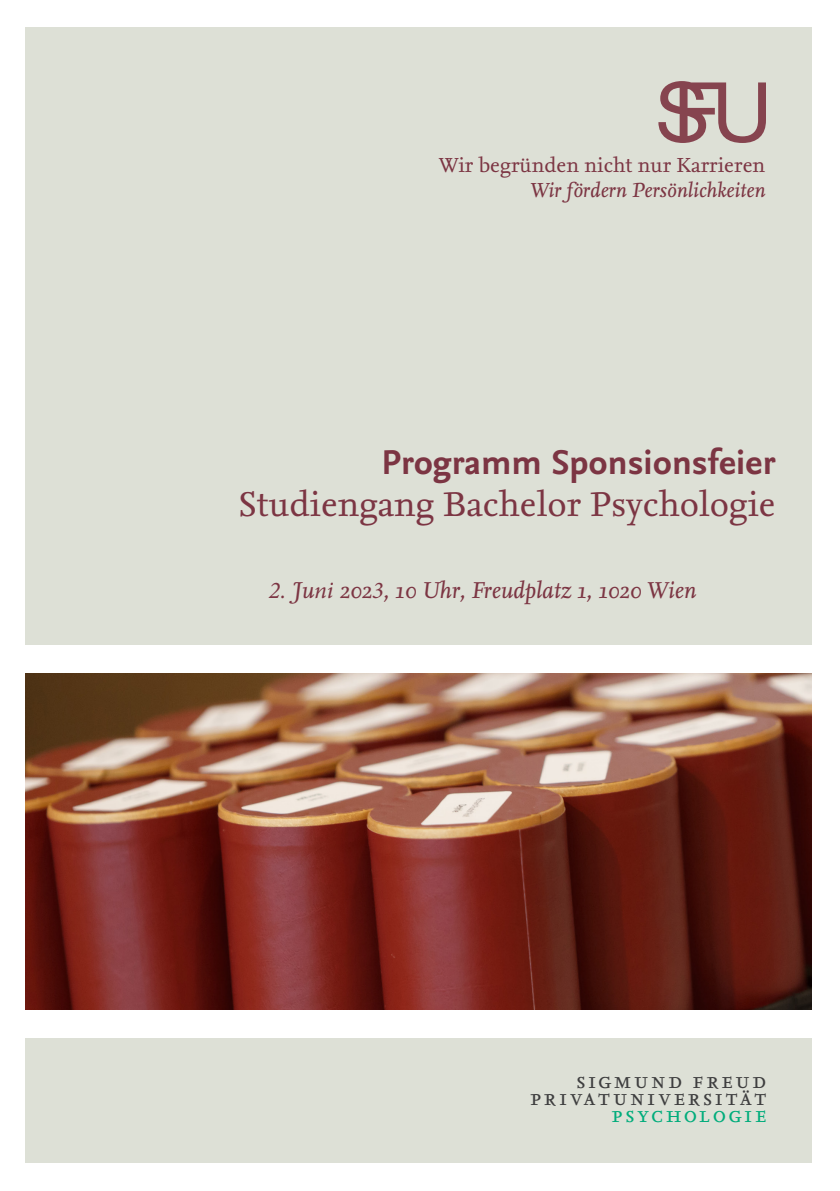
<style>
.page{position:relative;width:840px;height:1191px;background:#fff}
.page>*{position:absolute;margin:0;border:0;box-sizing:border-box;transform-origin:0 0}
.t1{font:36px/42px "Nexus Serif Pro";color:#7c3543;text-align:right}
.t2{font:italic 24px "Nexus Serif Pro";color:#7c3543}
.t3{font:22.6px "Nexus Serif Pro";letter-spacing:.115em;color:#3e3e3f}
.t4{font:22.6px "Nexus Serif Pro";letter-spacing:.1em;color:#00ac7b}
.t5{font:21.2px "Nexus Serif Pro";color:#7c3543}
.t6{font:italic 21.2px "Nexus Serif Pro";color:#7c3543}
.s1{font-family:"Nexus Sans Pro";font-weight:700}
.s2{font-family:"Minion Pro"}
</style>
<div class="page">
<div style="left:26px;top:28px;width:785px;height:617px;background:#dde0d6"></div>
<div style="left:25px;top:1038px;width:786px;height:124px;background:#dde0d6"></div>
<img style="left:26px;top:673px;width:785px;height:337px">
<svg style="left:658px;top:81px;width:107px;height:62px"></svg>
<p class="t5" style="left:438px;top:149px;width:328px">Wir begründen nicht nur Karrieren</p>
<p class="t6" style="left:529px;top:175px;width:237px">Wir fördern Persönlichkeiten</p>
<p class="t1" style="left:238px;top:439px;width:539px"><span class="s1">Programm Sponsionsfeier<br></span>Studiengang Bachelor Psychologie</p>
<p class="t2" style="left:269px;top:573px;width:428px"><span class="s2">2.</span> Ju<span class="s2">ni</span> 202<span class="s2">3</span>, 10 Uhr, Freudplatz 1, 1020 Wien</p>
<p class="t3" style="left:575px;top:1063px;width:192px">SIGMUND FREUD</p>
<p class="t3" style="left:529px;top:1080px;width:238px">PRIVATUNIVERSITÄT</p>
<p class="t4" style="left:611px;top:1097px;width:131px">psychologie</p>
</div>
